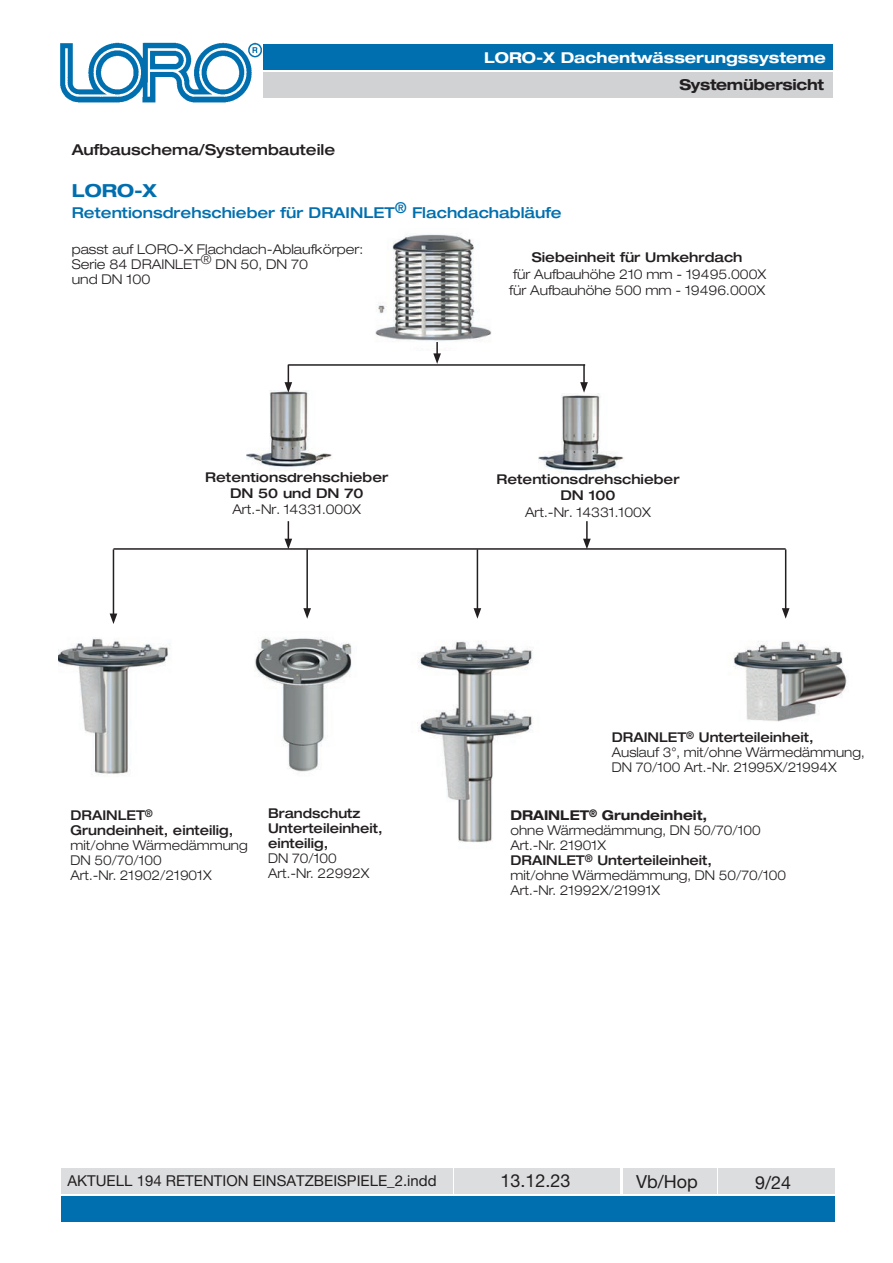
<style>
.page{position:relative;width:893px;height:1263px;background:#fff}
.page>*{position:absolute;margin:0;border:0;box-sizing:border-box;transform-origin:0 0}
.t1{font:18px "Helvetica Neue LT Std";color:#231f20}
.t2{font:700 expanded 18px "Helvetica Neue LT Std";color:#006faf}
.t3{font:500 expanded 15px "Helvetica Neue LT Std";color:#006faf}
.t4{font:15px "Helvetica Neue LT Std";color:#231f20}
.t5{font:700 expanded 15px "Helvetica Neue LT Std";color:#fff}
.t6{font:500 expanded 15px "Helvetica Neue LT Std";color:#231f20}
.t7{font:700 expanded 15px "Helvetica Neue LT Std";letter-spacing:-.02em;color:#231f20}
.t8{font:300 expanded 13.5px/15px "Helvetica Neue LT Std";color:#231f20;scale:.96 1}
.t9{font:300 expanded 13.5px/15px "Helvetica Neue LT Std";color:#231f20}
.t10{font:500 expanded 13.5px/16.2px "Helvetica Neue LT Std";color:#231f20;text-align:center}
.t11{font:500 expanded 13.5px/15px "Helvetica Neue LT Std";color:#231f20;scale:.96 1}
.s1{font-weight:500}
.s2{font-weight:700}
</style>
<div class="page">
<div style="left:263px;top:45px;width:569px;height:25px;background:#006faf"></div>
<div style="left:263px;top:72px;width:569px;height:26px;background:#d1d2d4"></div>
<img style="left:60px;top:42px;width:202px;height:61px">
<div style="left:61px;top:1196px;width:774px;height:26px;background:#006faf"></div>
<div style="left:61px;top:1168px;width:391px;height:25px;background:#dcdddf"></div>
<div style="left:454px;top:1168px;width:166px;height:25px;background:#dcdddf"></div>
<div style="left:623px;top:1168px;width:93px;height:25px;background:#dcdddf"></div>
<div style="left:719px;top:1168px;width:116px;height:25px;background:#dcdddf"></div>
<svg style="left:285px;top:521px;width:7px;height:27px"></svg>
<hr style="left:586px;top:521px;width:2px;height:20px;background:#231f20">
<svg style="left:583px;top:539px;width:8px;height:9px"></svg>
<img style="left:417px;top:641px;width:116px;height:202px">
<img style="left:734px;top:641px;width:113px;height:81px">
<img style="left:58px;top:638px;width:112px;height:137px">
<img style="left:375px;top:233px;width:117px;height:108px">
<svg style="left:433px;top:342px;width:8px;height:22px"></svg>
<hr style="left:288px;top:364px;width:297px;height:2px;background:#231f20">
<hr style="left:113px;top:548px;width:673px;height:2px;background:#231f20">
<img style="left:246px;top:391px;width:86px;height:78px">
<img style="left:538px;top:394px;width:86px;height:79px">
<svg style="left:285px;top:365px;width:7px;height:28px"></svg>
<hr style="left:113px;top:549px;width:1px;height:67px;background:#231f20">
<svg style="left:110px;top:613px;width:7px;height:11px"></svg>
<svg style="left:580px;top:365px;width:8px;height:28px"></svg>
<hr style="left:785px;top:549px;width:1px;height:61px;background:#231f20">
<svg style="left:782px;top:608px;width:7px;height:11px"></svg>
<hr style="left:477px;top:549px;width:1px;height:61px;background:#231f20">
<svg style="left:474px;top:608px;width:7px;height:11px"></svg>
<hr style="left:306px;top:549px;width:2px;height:61px;background:#231f20">
<svg style="left:303px;top:608px;width:8px;height:11px"></svg>
<img style="left:254px;top:638px;width:98px;height:134px">
<p class="t5" style="left:484px;top:48px;width:343px">LORO-X Dachentwässerungssysteme</p>
<p class="t7" style="left:679px;top:75px;width:146px">Systemübersicht</p>
<p class="t6" style="left:72px;top:140px;width:265px">Aufbauschema/Systembauteile</p>
<h1 class="t2" style="left:72px;top:178px;width:87px">LORO-X</h1>
<p class="t3" style="left:72px;top:203px;width:492px">Retentionsdrehschieber für DRAINLET® Flachdachabläufe</p>
<p class="t9" style="left:72px;top:241px;width:293px">passt auf LORO-X Flachdach-Ablaufkörper:<br>Serie 84 DRAINLET® DN 50, DN 70<br>und DN 100</p>
<p class="t10" style="left:532px;top:249px;width:212px">Siebeinheit für Umkehrdach</p>
<p class="t9" style="left:509px;top:265px;width:259px;line-height:16.2px">für Aufbauhöhe 210 mm - 19495.000X für Aufbauhöhe 500 mm - 19496.000X</p>
<p class="t10" style="left:205px;top:468px;width:185px">Retentionsdrehschieber<br>DN 50 und DN 70</p>
<p class="t9" style="left:232px;top:501px;width:130px">Art.-Nr. 14331.000X</p>
<p class="t11" style="left:70px;top:807px;width:171px">DRAINLET<sup>®<br></sup>Grundeinheit, einteilig,</p>
<p class="t8" style="left:70px;top:837px;width:186px">mit/ohne Wärmedämmung<br>DN 50/70/100<br>Art.-Nr. 21902/21901X</p>
<p class="t11" style="left:268px;top:805px;width:121px">Brandschutz<br>Unterteileinheit, einteilig,</p>
<p class="t8" style="left:268px;top:851px;width:107px">DN 70/100<br>Art.-Nr. 22992X</p>
<p class="t10" style="left:496px;top:471px;width:185px">Retentionsdrehschieber<br>DN 100</p>
<p class="t9" style="left:525px;top:504px;width:127px">Art.-Nr. 14331.100X</p>
<p class="t8" style="left:612px;top:730px;width:265px"><span class="s1">DRAINLET</span><sup>®</sup> <span class="s1">Unterteileinheit,<br></span>Auslauf 3°, mit/ohne Wärmedämmung,<br>DN 70/100 Art.-Nr. 21995X/21994X</p>
<p class="t8" style="left:510px;top:807px;width:289px"><span class="s2">DRAINLET</span><sup>®</sup> <span class="s2">Grundeinheit,<br></span>ohne Wärmedämmung, DN 50/70/100<br>Art.-Nr. 21901X<br><span class="s1">DRAINLET</span><sup>®</sup> <span class="s1">Unterteileinheit,<br></span>mit/ohne Wärmedämmung, DN 50/70/100<br>Art.-Nr. 21992X/21991X</p>
<p class="t4" style="left:67px;top:1172px;width:371px">AKTUELL 194 RETENTION EINSATZBEISPIELE_2.indd</p>
<h1 class="t1" style="left:500px;top:1170px;width:72px">13.12.23</h1>
<h1 class="t1" style="left:636px;top:1170px;width:63px">Vb/Hop</h1>
<h1 class="t1" style="left:755px;top:1172px;width:38px">9/24</h1>
</div>
